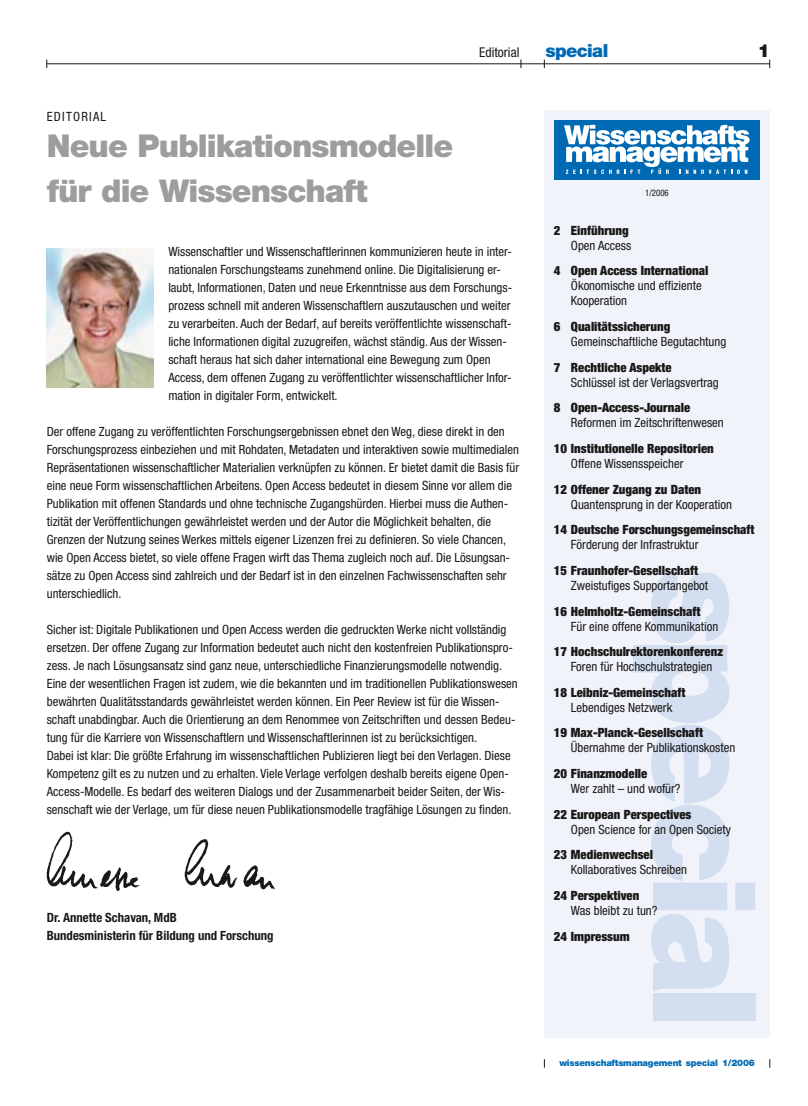
<style>
.page{position:relative;width:808px;height:1106px;background:#fff}
.page>*{position:absolute;margin:0;border:0;box-sizing:border-box;transform-origin:0 0}
.t1{font:900 31.5px/45px "Helvetica Neue";letter-spacing:-.03em;color:#9b9d9e}
.t2{font:900 18px "Helvetica Neue";letter-spacing:-.035em;color:#0069b3}
.t3{font:900 18px "Helvetica Neue";color:#1a1817}
.t4{font:condensed 13.5px "Helvetica Neue";color:#1a1817}
.t5{font:condensed 12.75px/18px "Helvetica Neue";color:#1a1817}
.t6{font:900 condensed 12.75px "Helvetica Neue";color:#1a1817}
.t7{font:700 condensed 12.75px/18px "Helvetica Neue";color:#1a1817}
.t8{font:condensed 12.75px "Helvetica Neue";letter-spacing:.1em;color:#1a1817}
.t9{font:900 9px "Helvetica Neue";letter-spacing:-.025em;color:#0069b3}
.t10{font:condensed 9px "Helvetica Neue";color:#1a1817}
</style>
<div class="page">
<hr style="left:47px;top:63px;width:723px;height:1px;background:#1a1817">
<img style="left:47px;top:248px;width:106px;height:140px">
<div style="left:544px;top:110px;width:226px;height:918px;background:#f0f3fa"></div>
<div style="left:555px;top:120px;width:204px;height:60px;background:#0069b3"></div>
<svg style="left:564px;top:125px;width:185px;height:49px"></svg>
<img style="left:46px;top:832px;width:229px;height:59px">
<div style="left:544px;top:214px;width:226px;height:823px;background:#f0f3fa"></div>
<svg style="left:633px;top:571px;width:122px;height:420px"></svg>
<div style="left:653px;top:993px;width:102px;height:27px;background:#d3def0"></div>
<p class="t8" style="left:47px;top:109px;width:61px">Editorial</p>
<h1 class="t1" style="left:47px;top:123px;width:408px">Neue Publikations-modelle für die Wissenschaft</h1>
<p class="t4" style="left:479px;top:44px;width:42px">Editorial</p>
<h2 class="t2" style="left:545px;top:40px;width:64px">special</h2>
<h2 class="t3" style="left:758px;top:40px;width:14px">1</h2>
<p class="t10" style="left:645px;top:187px;width:25px">1/2006</p>
<p class="t5" style="left:168px;top:242px;width:345px">Wissenschaftler und Wissenschaftlerinnen kommunizieren heute in inter&shy;nationalen Forschungsteams zunehmend online. Die Digitalisierung er&shy;laubt, Informationen, Daten und neue Erkenntnisse aus dem Forschungs&shy;prozess schnell mit anderen Wissenschaftlern auszutauschen und weiter zu verarbeiten. Auch der Bedarf, auf bereits veröffentlichte wissenschaft&shy;liche Informationen digital zuzugreifen, wächst ständig. Aus der Wissen&shy;schaft heraus hat sich daher international eine Bewegung zum Open Access, dem offenen Zugang zu veröffentlichter wissenschaftlicher Infor&shy;mation in digitaler Form, entwickelt.</p>
<p class="t5" style="left:47px;top:422px;width:474px">Der offene Zugang zu veröffentlichten Forschungsergebnissen ebnet den Weg, diese direkt in den Forschungsprozess einbeziehen und mit Rohdaten, Metadaten und interaktiven sowie multimedialen Repräsentationen wissenschaftlicher Materialien verknüpfen zu können. Er bietet damit die Basis für eine neue Form wissenschaftlichen Arbeitens. Open Access bedeutet in diesem Sinne vor allem die Publikation mit offenen Standards und ohne technische Zugangshürden. Hierbei muss die Authen&shy;tizität der Veröffentlichungen gewährleistet werden und der Autor die Möglichkeit behalten, die Grenzen der Nutzung seines Werkes mittels eigener Lizenzen frei zu definieren. So viele Chancen, wie Open Access bietet, so viele offene Fragen wirft das Thema zugleich noch auf. Die Lösungsan&shy;sätze zu Open Access sind zahlreich und der Bedarf ist in den einzelnen Fachwissenschaften sehr unterschiedlich.</p>
<p class="t5" style="left:47px;top:620px;width:472px">Sicher ist: Digitale Publikationen und Open Access werden die gedruckten Werke nicht vollständig ersetzen. Der offene Zugang zur Information bedeutet auch nicht den kostenfreien Publikationspro&shy;zess. Je nach Lösungsansatz sind ganz neue, unterschiedliche Finanzierungsmodelle notwendig.<br>Eine der wesentlichen Fragen ist zudem, wie die bekannten und im traditionellen Publikationswesen bewährten Qualitätsstandards gewährleistet werden können. Ein Peer Review ist für die Wissen&shy;schaft unabdingbar. Auch die Orientierung an dem Renommee von Zeitschriften und dessen Bedeu&shy;tung für die Karriere von Wissenschaftlern und Wissenschaftlerinnen ist zu berücksichtigen.<br>Dabei ist klar: Die größte Erfahrung im wissenschaftlichen Publizieren liegt bei den Verlagen. Diese Kompetenz gilt es zu nutzen und zu erhalten. Viele Verlage verfolgen deshalb bereits eigene Open-Access-Modelle. Es bedarf des weiteren Dialogs und der Zusammenarbeit beider Seiten, der Wis&shy;senschaft wie der Verlage, um für diese neuen Publikationsmodelle tragfähige Lösungen zu finden.</p>
<p class="t7" style="left:47px;top:908px;width:228px">Dr. Annette Schavan, MdB<br>Bundesministerin für Bildung und Forschung</p>
<p class="t6" style="left:554px;top:222px;width:76px">2 Einführung</p>
<p class="t5" style="left:571px;top:236px;width:62px">Open Access</p>
<p class="t6" style="left:554px;top:263px;width:156px">4 Open Access International</p>
<p class="t5" style="left:571px;top:278px;width:132px;line-height:15px">Ökonomische und effiziente<br>Kooperation</p>
<p class="t6" style="left:554px;top:318px;width:118px">6 Qualitätssicherung</p>
<p class="t5" style="left:571px;top:332px;width:157px">Gemeinschaftliche Begutachtung</p>
<p class="t6" style="left:554px;top:359px;width:119px">7 Rechtliche Aspekte</p>
<p class="t5" style="left:571px;top:373px;width:149px">Schlüssel ist der Verlagsvertrag</p>
<p class="t6" style="left:554px;top:400px;width:138px">8 Open-Access-Journale</p>
<p class="t5" style="left:571px;top:414px;width:154px">Reformen im Zeitschriftenwesen</p>
<p class="t6" style="left:554px;top:440px;width:161px">10 Institutionelle Repositorien</p>
<p class="t5" style="left:571px;top:454px;width:114px">Offene Wissensspeicher</p>
<p class="t6" style="left:554px;top:481px;width:149px">12 Offener Zugang zu Daten</p>
<p class="t5" style="left:571px;top:495px;width:163px">Quantensprung in der Kooperation</p>
<p class="t6" style="left:554px;top:522px;width:202px">14 Deutsche Forschungsgemeinschaft</p>
<p class="t5" style="left:571px;top:535px;width:129px">Förderung der I nfrastruktur</p>
<p class="t6" style="left:554px;top:562px;width:146px">15 Fraunhofer-Gesellschaft</p>
<p class="t5" style="left:571px;top:576px;width:139px">Zweistufiges Supportangebot</p>
<p class="t6" style="left:554px;top:603px;width:148px">16 Helmholtz-Gemeinschaft</p>
<p class="t5" style="left:571px;top:617px;width:149px">Für eine offene Kommunikation</p>
<p class="t6" style="left:554px;top:644px;width:171px">17 Hochschulrektorenkonferenz</p>
<p class="t5" style="left:571px;top:657px;width:143px">Foren für Hochschulstrategien</p>
<p class="t6" style="left:554px;top:684px;width:133px">18 Leibniz-Gemeinschaft</p>
<p class="t5" style="left:571px;top:698px;width:103px">Lebendiges Netzwerk</p>
<p class="t6" style="left:554px;top:725px;width:151px">19 Max-Planck-Gesellschaft</p>
<p class="t5" style="left:571px;top:739px;width:166px">Übernahme der Publikationskosten</p>
<p class="t6" style="left:554px;top:765px;width:95px">20 Finanzmodelle</p>
<p class="t5" style="left:571px;top:779px;width:111px">Wer zahlt – und wofür?</p>
<p class="t6" style="left:554px;top:806px;width:139px">22 European Perspectives</p>
<p class="t5" style="left:571px;top:820px;width:161px">Open Science for an Open Society</p>
<p class="t6" style="left:554px;top:847px;width:101px">23 Medienwechsel</p>
<p class="t5" style="left:571px;top:860px;width:117px">Kollaboratives Schreiben</p>
<p class="t6" style="left:554px;top:887px;width:87px">24 Perspektiven</p>
<p class="t5" style="left:571px;top:901px;width:88px">Was bleibt zu tun?</p>
<p class="t6" style="left:554px;top:928px;width:77px">24 Impressum</p>
<p class="t9" style="left:559px;top:1057px;width:197px">wissenschaftsmanagement special 1/2006</p>
</div>
